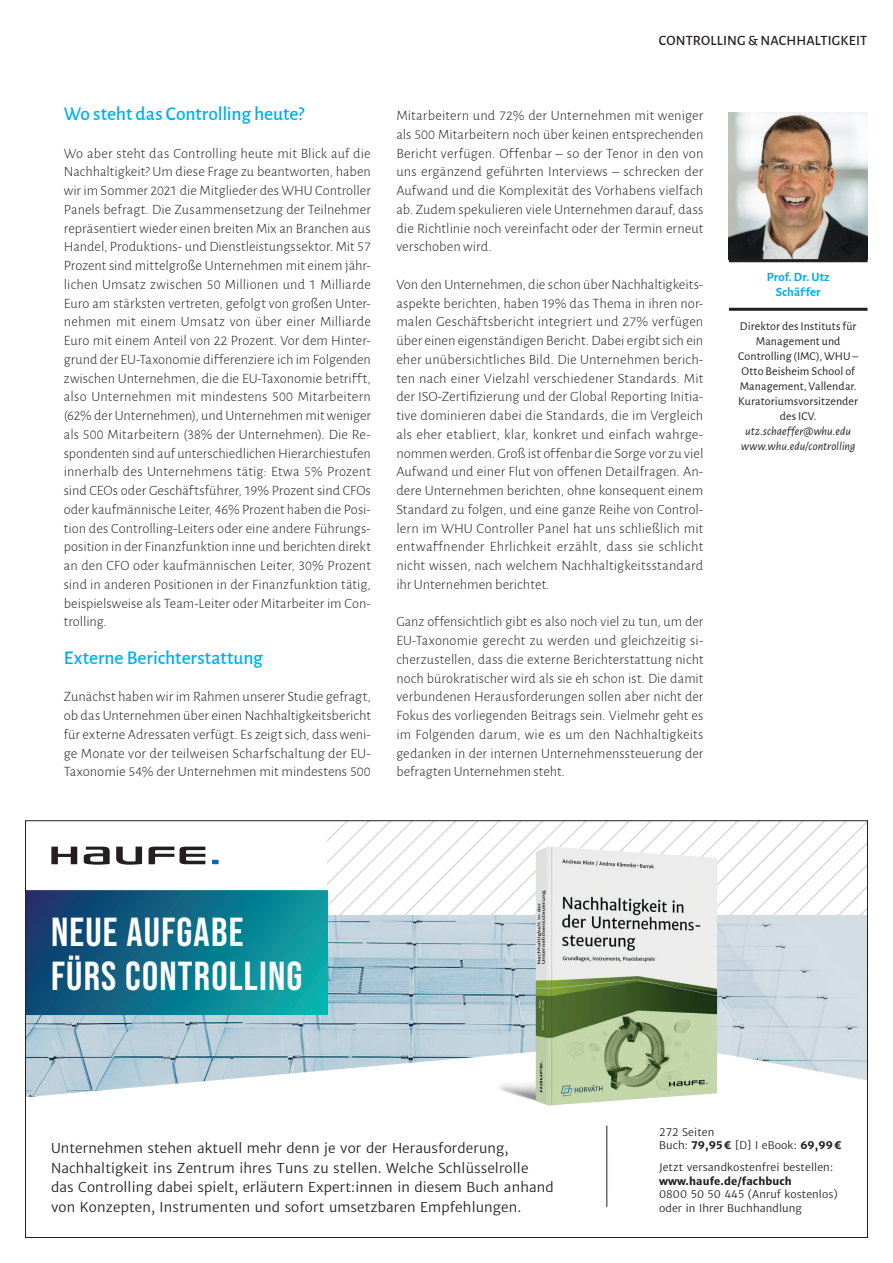
<style>
.page{position:relative;width:893px;height:1263px;background:#fff}
.page>*{position:absolute;margin:0;border:0;box-sizing:border-box;transform-origin:0 0}
.t1{font:40.5px/43.5px "Bebas Neue";letter-spacing:.03em;color:#fff}
._01_Zwischenheadline{font:500 19.5px "Alegreya Sans";letter-spacing:-.005em;color:#00aeef}
._01_Fließtext{font:300 14.25px/18.8px "Alegreya Sans";color:#231f20;text-align:justify}
.t2{font:500 14.25px "Alegreya Sans";letter-spacing:.015em;color:#231f20}
.t3{font:13.5px/19.5px "Haufe Merriweather Sans Lt";letter-spacing:.01em;color:#231f20}
._04_Autorenkasten_Na{font:700 12.75px/15px "Alegreya Sans";letter-spacing:.01em;color:#00aeef;text-align:center}
._04_Autorenkasten_Te{font:12px/15px "Alegreya Sans";letter-spacing:.005em;color:#231f20;text-align:center}
._04_Autorenkasten_Te-2{font:italic 12px "Alegreya Sans";letter-spacing:.005em;color:#231f20}
.t4{font:10.5px/13.5px "Haufe Merriweather Sans Lt";letter-spacing:.01em;color:#231f20}
.s1{font-family:"Haufe Merriweather Sans";font-weight:700}
</style>
<div class="page">
<svg style="left:328px;top:822px;width:538px;height:94px"></svg>
<img style="left:27px;top:916px;width:839px;height:125px">
<svg style="left:27px;top:1041px;width:839px;height:56px"></svg>
<svg style="left:116px;top:847px;width:26px;height:18px"></svg>
<svg style="left:51px;top:847px;width:26px;height:17px"></svg>
<svg style="left:149px;top:847px;width:25px;height:17px"></svg>
<svg style="left:180px;top:847px;width:25px;height:17px"></svg>
<svg style="left:212px;top:860px;width:7px;height:4px"></svg>
<svg style="left:84px;top:847px;width:26px;height:18px"></svg>
<hr style="left:606px;top:1125px;width:1px;height:82px;background:#231f20">
<svg style="left:27px;top:890px;width:301px;height:125px;background:#0e708a"></svg>
<img style="left:487px;top:1063px;width:229px;height:43px">
<img style="left:536px;top:846px;width:12px;height:258px">
<img style="left:729px;top:113px;width:138px;height:146px">
<hr style="left:729px;top:259px;width:138px;height:3px;background:#231f20">
<hr style="left:729px;top:308px;width:138px;height:3px;background:#231f20">
<p class="_01_Zwischenheadline" style="left:64px;top:100px;width:242px">Wo steht das Controlling heute?</p>
<p class="_01_Fließtext" style="left:64px;top:143px;width:309px">Wo aber steht das Controlling heute mit Blick auf die Nachhaltigkeit? Um diese Frage zu beantworten, haben wir im Sommer 2021 die Mitglieder des WHU Controller Panels befragt. Die Zusammensetzung der Teilnehmer repräsentiert wieder einen breiten Mix an Branchen aus Handel, Produktions- und Dienstleistungssektor. Mit 57<br>Prozent sind mittelgroße Unternehmen mit einem jähr&shy;lichen Umsatz zwischen 50 Millionen und 1 Milliarde Euro am stärksten vertreten, gefolgt von großen Unter&shy;nehmen mit einem Umsatz von über einer Milliarde Euro mit einem Anteil von 22 Prozent. Vor dem Hinter&shy;grund der EU-Taxonomie differenziere ich im Folgenden zwischen Unternehmen, die die EU-Taxonomie betrifft, also Unternehmen mit mindestens 500 Mitarbeitern (62% der Unternehmen), und Unternehmen mit weniger als 500 Mitarbeitern (38% der Unternehmen). Die Re&shy;spondenten sind auf unterschiedlichen Hierarchiestufen innerhalb des Unternehmens tätig: Etwa 5% Prozent sind CEOs oder Geschäftsführer, 19% Prozent sind CFOs oder kaufmännische Leiter, 46% Prozent haben die Posi&shy;tion des Controlling-Leiters oder eine andere Führungs&shy;position in der Finanzfunktion inne und berichten direkt an den CFO oder kaufmännischen Leiter, 30% Prozent sind in anderen Positionen in der Finanzfunktion tätig, beispielsweise als Team-Leiter oder Mitarbeiter im Con&shy;trolling.</p>
<p class="_01_Zwischenheadline" style="left:64px;top:644px;width:201px">Externe Berichterstattung</p>
<p class="_01_Fließtext" style="left:64px;top:687px;width:309px">Zunächst haben wir im Rahmen unserer Studie gefragt, ob das Unternehmen über einen Nachhaltigkeitsbericht für externe Adressaten verfügt. Es zeigt sich, dass weni&shy;ge Monate vor der teilweisen Scharfschaltung der EU-Taxonomie 54% der Unternehmen mit mindestens 500</p>
<p class="t2" style="left:659px;top:31px;width:210px">CONTROLLING &amp; NACHHALTIGKEIT</p>
<p class="_01_Fließtext" style="left:396px;top:106px;width:309px">Mitarbeitern und 72% der Unternehmen mit weniger als 500 Mitarbeitern noch über keinen entsprechenden Bericht verfügen. Offenbar – so der Tenor in den von uns ergänzend geführten Interviews – schrecken der Aufwand und die Komplexität des Vorhabens vielfach ab. Zudem spekulieren viele Unternehmen darauf, dass die Richtlinie noch vereinfacht oder der Termin erneut verschoben wird.</p>
<p class="_01_Fließtext" style="left:396px;top:274px;width:309px">Von den Unternehmen, die schon über Nachhaltigkeits&shy;aspekte berichten, haben 19% das Thema in ihren nor&shy;malen Geschäftsbericht integriert und 27% verfügen über einen eigenständigen Bericht. Dabei ergibt sich ein eher unübersichtliches Bild. Die Unternehmen berich&shy;ten nach einer Vielzahl verschiedener Standards. Mit der ISO-Zertifizierung und der Global Reporting Initia&shy;tive dominieren dabei die Standards, die im Vergleich als eher etabliert, klar, konkret und einfach wahrge&shy;nommen werden. Groß ist offenbar die Sorge vor zu viel Aufwand und einer Flut von offenen Detailfragen. An&shy;dere Unternehmen berichten, ohne konsequent einem Standard zu folgen, und eine ganze Reihe von Control&shy;lern im WHU Controller Panel hat uns schließlich mit entwaffnender Ehrlichkeit erzählt, dass sie schlicht nicht wissen, nach welchem Nachhaltigkeitsstandard ihr Unternehmen berichtet.</p>
<p class="_01_Fließtext" style="left:396px;top:612px;width:309px">Ganz offensichtlich gibt es also noch viel zu tun, um der EU-Taxonomie gerecht zu werden und gleichzeitig si&shy;cherzustellen, dass die externe Berichterstattung nicht noch bürokratischer wird als sie eh schon ist. Die damit verbundenen Herausforderungen sollen aber nicht der Fokus des vorliegenden Beitrags sein. Vielmehr geht es im Folgenden darum, wie es um den Nachhaltigkeits gedanken in der internen Unternehmenssteuerung der befragten Unternehmen steht.</p>
<p class="_04_Autorenkasten_Na" style="left:767px;top:269px;width:65px">Prof. Dr. Utz<br>Schäffer</p>
<p class="_04_Autorenkasten_Te" style="left:738px;top:318px;width:122px">Direktor des Instituts für<br>Management und<br>Controlling (IMC), WHU –<br>Otto Beisheim School of<br>Management, Vallendar.<br>Kuratoriumsvorsitzender des ICV.</p>
<p class="_04_Autorenkasten_Te-2" style="left:745px;top:423px;width:107px">utz.schaeffer@whu.edu</p>
<p class="_04_Autorenkasten_Te-2" style="left:741px;top:438px;width:116px">www.whu.edu/controlling</p>
<p class="t1" style="left:51px;top:910px;width:253px">NEUE AUFGABE<br>FÜRS CONTROLLING</p>
<p class="t3" style="left:51px;top:1139px;width:504px">Unternehmen stehen aktuell mehr denn je vor der Herausforderung, Nachhaltigkeit ins Zentrum ihres Tuns zu stellen. Welche Schlüsselrolle das Controlling dabei spielt, erläutern Expert:innen in diesem Buch anhand von Konzepten, Instrumenten und sofort umsetzbaren Empfehlungen.</p>
<p class="t4" style="left:659px;top:1125px;width:184px">272 Seiten<br>Buch: <span class="s1">79,95 €</span> [D] I eBook: <span class="s1">69,99 €</span></p>
<p class="t4" style="left:659px;top:1161px;width:180px">Jetzt versandkostenfrei bestellen: <span class="s1">www.haufe.de/fachbuch<br></span>0800 50 50 445 (Anruf kostenlos) oder in Ihrer Buchhandlung</p>
</div>
